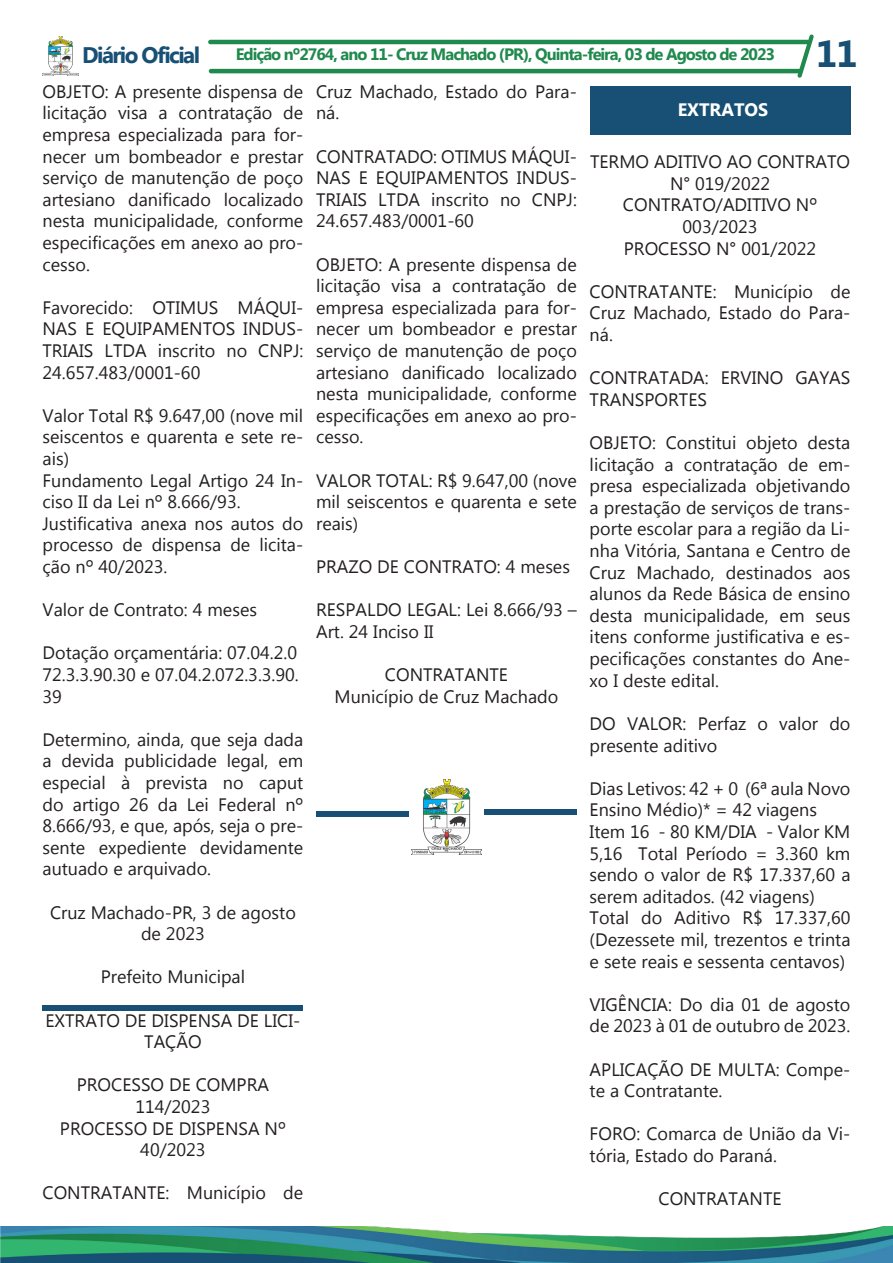
<style>
.page{position:relative;width:893px;height:1263px;background:#fff}
.page>*{position:absolute;margin:0;border:0;box-sizing:border-box;transform-origin:0 0}
.t1{font:700 37.5px "Myanmar Text";color:#175074}
.t2{font:700 22.5px "Myanmar Text";letter-spacing:-.07em;color:#175074}
.t3{font:18px/21.6px "Myanmar Text";color:#231f20;text-align:justify}
.t4{font:700 18px "Myanmar Text";color:#fff}
.t5{font:700 16.5px "Myanmar Text";letter-spacing:-.06em;color:#20894d}
</style>
<div class="page">
<hr style="left:208px;top:40px;width:602px;height:4px;background:#20894d;border-radius:2px">
<hr style="left:209px;top:69px;width:593px;height:4px;background:#20894d;border-radius:2px">
<img style="left:43px;top:37px;width:36px;height:38px">
<svg style="left:797px;top:34px;width:17px;height:44px"></svg>
<img style="left:0;top:1226px;width:893px;height:37px">
<svg style="left:316px;top:811px;width:93px;height:6px"></svg>
<img style="left:411px;top:779px;width:71px;height:76px">
<svg style="left:484px;top:809px;width:93px;height:5px"></svg>
<svg style="left:43px;top:1006px;width:260px;height:5px"></svg>
<div style="left:590px;top:86px;width:260px;height:49px;background:#175074"></div>
<p class="t2" style="left:82px;top:42px;width:119px">Diário Oficial</p>
<p class="t5" style="left:236px;top:45px;width:541px">Edição nº2764, ano 11- Cruz Machado (PR), Quinta-feira, 03 de Agosto de 2023</p>
<p class="t1" style="left:816px;top:32px;width:43px">11</p>
<p class="t3" style="left:43px;top:81px;width:262px">OBJETO: A presente dispensa de licitação visa a contratação de empresa especializada para for&shy;necer um bombeador e prestar serviço de manutenção de poço artesiano danificado localizado nesta municipalidade, conforme especificações em anexo ao pro&shy;cesso.</p>
<p class="t3" style="left:43px;top:297px;width:262px">Favorecido: OTIMUS MÁQUI-NAS E EQUIPAMENTOS INDUS-TRIAIS LTDA inscrito no CNPJ:<br>24.657.483/0001-60</p>
<p class="t3" style="left:43px;top:405px;width:262px">Valor Total R$ 9.647,00 (nove mil seiscentos e quarenta e sete re&shy;ais)</p>
<p class="t3" style="left:43px;top:470px;width:262px">Fundamento Legal Artigo 24 In&shy;ciso II da Lei nº 8.666/93.</p>
<p class="t3" style="left:43px;top:513px;width:262px">Justificativa anexa nos autos do processo de dispensa de licita&shy;ção nº 40/2023.</p>
<p class="t3" style="left:43px;top:599px;width:216px">Valor de Contrato: 4 meses</p>
<p class="t3" style="left:43px;top:642px;width:256px">Dotação orçamentária: 07.04.2.0</p>
<p class="t3" style="left:43px;top:664px;width:258px">72.3.3.90.30 e 07.04.2.072.3.3.90.</p>
<p class="t3" style="left:43px;top:686px;width:21px">39</p>
<p class="t3" style="left:43px;top:729px;width:262px">Determino, ainda, que seja dada a devida publicidade legal, em especial à prevista no caput do artigo 26 da Lei Federal nº 8.666/93, e que, após, seja o pre&shy;sente expediente devidamente autuado e arquivado.</p>
<p class="t3" style="left:50px;top:902px;width:247px;text-align:center">Cruz Machado-PR, 3 de agosto de 2023</p>
<p class="t3" style="left:101px;top:966px;width:146px">Prefeito Municipal</p>
<p class="t3" style="left:45px;top:1010px;width:256px;text-align:center">EXTRATO DE DISPENSA DE LICI-<br>TAÇÃO</p>
<p class="t3" style="left:77px;top:1074px;width:194px;text-align:center">PROCESSO DE COMPRA<br>114/2023</p>
<p class="t3" style="left:60px;top:1118px;width:227px;text-align:center">PROCESSO DE DISPENSA Nº<br>40/2023</p>
<p class="t3" style="left:43px;top:1182px;width:262px">CONTRATANTE: Município de</p>
<p class="t3" style="left:316px;top:81px;width:262px">Cruz Machado, Estado do Para&shy;ná.</p>
<p class="t3" style="left:316px;top:146px;width:262px">CONTRATADO: OTIMUS MÁQUI-NAS E EQUIPAMENTOS INDUS-TRIAIS LTDA inscrito no CNPJ:<br>24.657.483/0001-60</p>
<p class="t3" style="left:316px;top:254px;width:262px">OBJETO: A presente dispensa de licitação visa a contratação de empresa especializada para for&shy;necer um bombeador e prestar serviço de manutenção de poço artesiano danificado localizado nesta municipalidade, conforme especificações em anexo ao pro&shy;cesso.</p>
<p class="t3" style="left:316px;top:470px;width:262px">VALOR TOTAL: R$ 9.647,00 (nove mil seiscentos e quarenta e sete reais)</p>
<p class="t3" style="left:316px;top:556px;width:255px">PRAZO DE CONTRATO: 4 meses</p>
<p class="t3" style="left:316px;top:599px;width:262px">RESPALDO LEGAL: Lei 8.666/93 –<br>Art. 24 Inciso II</p>
<p class="t3" style="left:385px;top:664px;width:125px">CONTRATANTE</p>
<p class="t3" style="left:335px;top:686px;width:225px">Município de Cruz Machado</p>
<p class="t4" style="left:678px;top:99px;width:92px">EXTRATOS</p>
<p class="t3" style="left:590px;top:151px;width:261px;text-align:center">TERMO ADITIVO AO CONTRATO<br>N° 019/2022</p>
<p class="t3" style="left:623px;top:194px;width:196px;text-align:center">CONTRATO/ADITIVO Nº<br>003/2023</p>
<p class="t3" style="left:624px;top:238px;width:194px">PROCESSO N° 001/2022</p>
<p class="t3" style="left:590px;top:281px;width:262px">CONTRATANTE: Município de Cruz Machado, Estado do Para&shy;ná.</p>
<p class="t3" style="left:590px;top:367px;width:262px">CONTRATADA: ERVINO GAYAS<br>TRANSPORTES</p>
<p class="t3" style="left:590px;top:432px;width:262px">OBJETO: Constitui objeto desta licitação a contratação de em&shy;presa especializada objetivando a prestação de serviços de trans&shy;porte escolar para a região da Li&shy;nha Vitória, Santana e Centro de Cruz Machado, destinados aos alunos da Rede Básica de ensino desta municipalidade, em seus itens conforme justificativa e es&shy;pecificações constantes do Ane&shy;xo I deste edital.</p>
<p class="t3" style="left:590px;top:713px;width:262px">DO VALOR: Perfaz o valor do presente aditivo</p>
<p class="t3" style="left:590px;top:778px;width:262px">Dias Letivos: 42 + 0 (6ª aula Novo<br>Ensino Médio)* = 42 viagens</p>
<p class="t3" style="left:590px;top:821px;width:262px">Item 16 - 80 KM/DIA - Valor KM 5,16 Total Período = 3.360 km sendo o valor de R$ 17.337,60 a serem aditados. (42 viagens)</p>
<p class="t3" style="left:590px;top:907px;width:262px">Total do Aditivo R$ 17.337,60 (Dezessete mil, trezentos e trinta e sete reais e sessenta centavos)</p>
<p class="t3" style="left:590px;top:994px;width:262px">VIGÊNCIA: Do dia 01 de agosto de 2023 à 01 de outubro de 2023.</p>
<p class="t3" style="left:590px;top:1058px;width:262px">APLICAÇÃO DE MULTA: Compe&shy;te a Contratante.</p>
<p class="t3" style="left:590px;top:1123px;width:262px">FORO: Comarca de União da Vi&shy;tória, Estado do Paraná.</p>
<p class="t3" style="left:658px;top:1188px;width:125px">CONTRATANTE</p>
</div>
